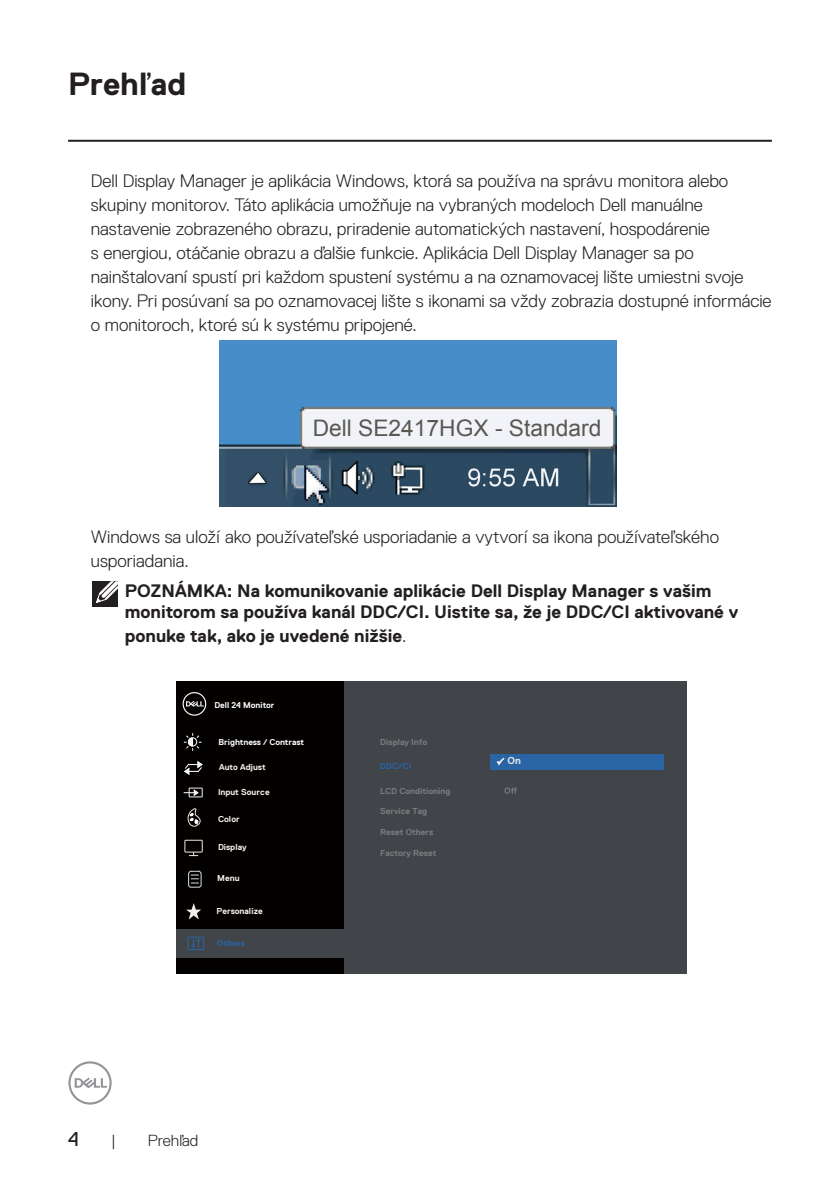
<style>
.page{position:relative;width:840px;height:1191px;background:#fff}
.page>*{position:absolute;margin:0;border:0;box-sizing:border-box;transform-origin:0 0}
.Head_1{font:700 32px "Dell Replica";color:#231f20}
.t1{font:22.8px "Arial";color:#585853}
.pages{font:20px "Dell Replica";color:#231f20}
.Paragraph{font:300 18px/24px "Dell Replica";color:#231f20}
.Note{font:700 18px/21.6px "Dell Replica";color:#231f20}
.pages-2{font:300 16px "Dell Replica";color:#231f20}
.t2{font:700 10px "Dell Replica";color:#e2e6e7}
.t3{font:700 8.6px "Dell Replica";color:#7a7b7e}
.t4{font:700 8.6px "Dell Replica";color:#f1efee}
.t5{font:700 8.6px "Dell Replica";color:#2965a5}
.t6{font:700 8.4px "Dell Replica";color:#faf9f9}
.s1{font-weight:300}
</style>
<div class="page">
<svg style="left:68px;top:1061px;width:44px;height:43px"></svg>
<hr style="left:68px;top:140px;width:703px;height:2px;background:#231f20">
<img style="left:219px;top:341px;width:397px;height:165px">
<div style="left:308px;top:414px;width:295px;height:27px;background:#f2f3f8"></div>
<div style="left:176px;top:681px;width:168px;height:293px;background:#030000"></div>
<div style="left:344px;top:681px;width:342px;height:293px;background:#414549"></div>
<svg style="left:182px;top:692px;width:24px;height:23px"></svg>
<div style="left:176px;top:929px;width:168px;height:28px;background:#414549"></div>
<svg style="left:184px;top:733px;width:17px;height:18px"></svg>
<svg style="left:184px;top:761px;width:18px;height:13px"></svg>
<svg style="left:184px;top:790px;width:14px;height:5px"></svg>
<div style="left:189px;top:788px;width:13px;height:9px;border:1px solid #efeff0"></div>
<svg style="left:187px;top:808px;width:13px;height:19px"></svg>
<div style="left:184px;top:839px;width:18px;height:13px;border:1px solid #eee7e5"></div>
<svg style="left:189px;top:852px;width:9px;height:4px"></svg>
<svg style="left:188px;top:871px;width:13px;height:16px"></svg>
<svg style="left:186px;top:903px;width:15px;height:16px"></svg>
<div style="left:188px;top:937px;width:16px;height:12px;border:1px solid #2965a5"></div>
<svg style="left:191px;top:938px;width:9px;height:10px"></svg>
<svg style="left:504px;top:787px;width:12px;height:6px"></svg>
<div style="left:490px;top:754px;width:173px;height:15px;background:#2965a5"></div>
<svg style="left:497px;top:758px;width:6px;height:6px"></svg>
<div style="left:92px;top:581px;width:26px;height:25px;background:#231f20"></div>
<svg style="left:96px;top:581px;width:22px;height:22px"></svg>
<p class="Head_1" style="left:68px;top:66px;width:120px">Prehľad</p>
<p class="Paragraph" style="left:91px;top:169px;width:682px">Dell Display Manager je aplikácia Windows, ktorá sa používa na správu monitora alebo skupiny monitorov. Táto aplikácia umožňuje na vybraných modeloch Dell manuálne nastavenie zobrazeného obrazu, priradenie automatických nastavení, hospodárenie<br>s energiou, otáčanie obrazu a ďalšie funkcie. Aplikácia Dell Display Manager sa po nainštalovaní spustí pri každom spustení systému a na oznamovacej lište umiestni svoje ikony. Pri posúvaní sa po oznamovacej lište s ikonami sa vždy zobrazia dostupné informácie o monitoroch, ktoré sú k systému pripojené.</p>
<p class="t1" style="left:312px;top:413px;width:290px">Dell SE2417HGX - Standard</p>
<p class="Paragraph" style="left:91px;top:525px;width:629px">Windows sa uloží ako používateľské usporiadanie a vytvorí sa ikona používateľského usporiadania.</p>
<p class="Note" style="left:125px;top:579px;width:614px">POZNÁMKA: Na komunikovanie aplikácie Dell Display Manager s vašim monitorom sa používa kanál DDC/CI. Uistite sa, že je DDC/CI aktivované v</p>
<p class="Note" style="left:125px;top:625px;width:283px">ponuke tak, ako je uvedené nižšie<span class="s1">.</span></p>
<p class="t6" style="left:214px;top:700px;width:61px">Dell 24 Monitor</p>
<p class="t6" style="left:218px;top:737px;width:87px">Brightness / Contrast</p>
<p class="t4" style="left:219px;top:762px;width:48px">Auto Adjust</p>
<p class="t4" style="left:218px;top:787px;width:53px">Input Source</p>
<p class="t4" style="left:218px;top:814px;width:23px">Color</p>
<p class="t4" style="left:218px;top:841px;width:30px">Display</p>
<p class="t4" style="left:217px;top:873px;width:24px">Menu</p>
<p class="t4" style="left:216px;top:906px;width:48px">Personalize</p>
<p class="t5" style="left:217px;top:938px;width:29px">Others</p>
<p class="pages" style="left:68px;top:1127px;width:12px">4</p>
<p class="pages-2" style="left:111px;top:1131px;width:6px">|</p>
<p class="pages-2" style="left:148px;top:1131px;width:52px">Prehľad</p>
<p class="t3" style="left:380px;top:737px;width:48px">Display Info</p>
<p class="t5" style="left:380px;top:761px;width:32px">DDC/CI</p>
<p class="t3" style="left:380px;top:786px;width:72px">LCD Conditioning</p>
<p class="t3" style="left:380px;top:806px;width:48px">Service Tag</p>
<p class="t3" style="left:380px;top:827px;width:55px">Reset Others</p>
<p class="t3" style="left:380px;top:847px;width:58px">Factory Reset</p>
<p class="t2" style="left:507px;top:755px;width:15px">On</p>
</div>
